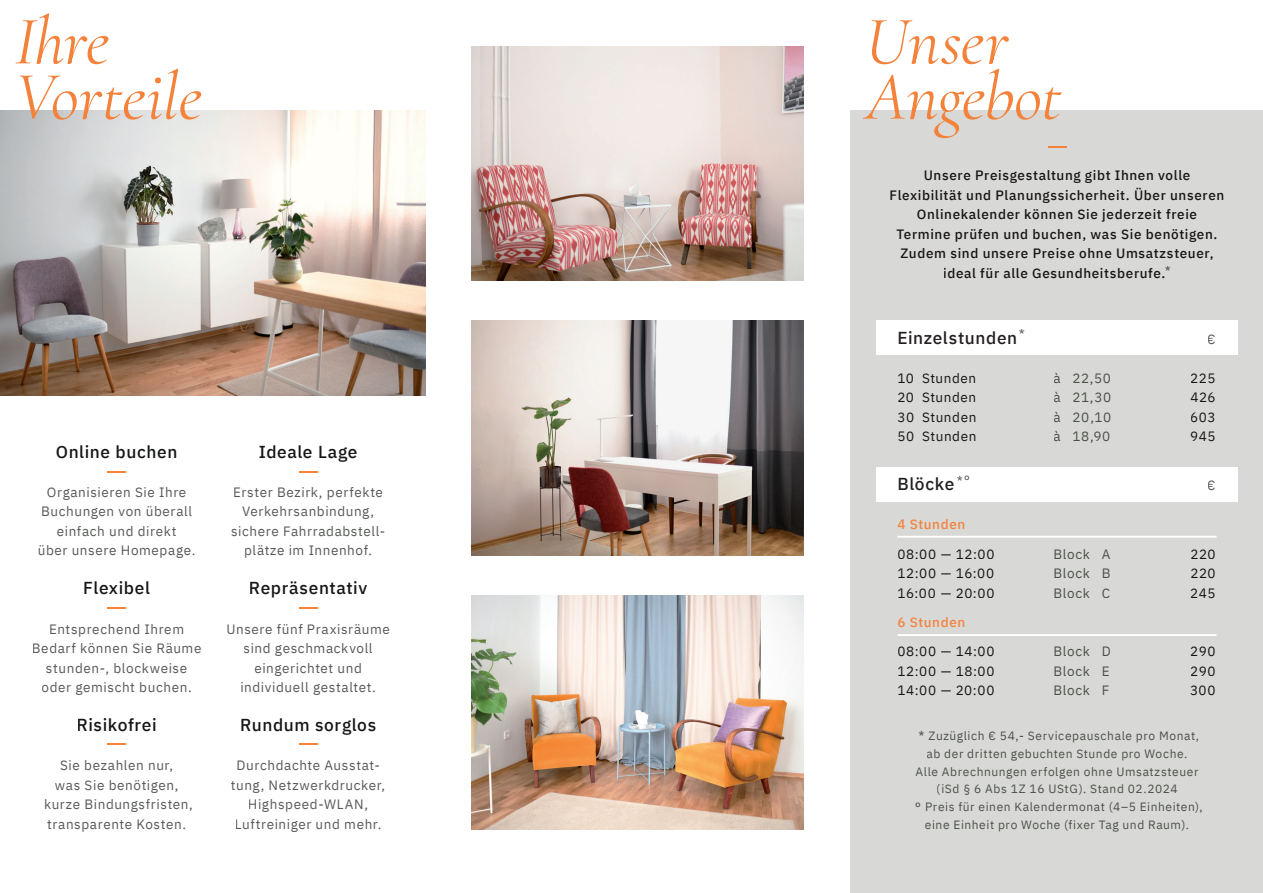
<style>
.page{position:relative;width:1263px;height:893px;background:#fff}
.page>*{position:absolute;margin:0;border:0;box-sizing:border-box;transform-origin:0 0}
.t1{font:italic 69px/55.3px "Cormorant Garamond";letter-spacing:-.01em;color:#f4823b}
.t2{font:500 17.4px "IBM Plex Sans";letter-spacing:.03em;color:#151616}
.t3{font:500 17.25px "IBM Plex Sans";letter-spacing:.035em;color:#151616}
.t4{font:500 17.25px "IBM Plex Sans";letter-spacing:.035em;color:#231f20}
.t5{font:13.5px/19.5px "IBM Plex Sans";letter-spacing:.045em;color:#565a55;text-align:center}
.t6{font:500 13.5px/19.5px "IBM Plex Sans";letter-spacing:.045em;color:#181514;text-align:center}
.t7{font:13.5px "IBM Plex Sans";letter-spacing:.045em;color:#181514}
.t8{font:13.5px "IBM Plex Sans";letter-spacing:.045em;color:#4b504a}
.t9{font:500 13.5px "IBM Plex Sans";letter-spacing:.045em;color:#f4823b}
.t10{font:12px/17.7px "IBM Plex Sans";letter-spacing:.05em;color:#4b504a;text-align:center}
.s1{font-weight:400;color:#4b504a}
.s2{font-size:13.5px}
</style>
<div class="page">
<img style="left:472px;top:46px;width:331px;height:234px">
<div style="left:850px;top:110px;width:412px;height:782px;background:#d8d9d6"></div>
<img style="left:472px;top:595px;width:331px;height:234px">
<img style="left:472px;top:321px;width:331px;height:233px">
<div style="left:876px;top:321px;width:361px;height:34px;background:#fff"></div>
<div style="left:876px;top:467px;width:361px;height:34px;background:#fff"></div>
<hr style="left:897px;top:535px;width:319px;height:2px;background:#fff">
<hr style="left:897px;top:634px;width:319px;height:1px;background:#fff">
<svg style="left:107px;top:471px;width:19px;height:1px"></svg>
<svg style="left:107px;top:607px;width:19px;height:1px"></svg>
<svg style="left:107px;top:743px;width:19px;height:1px"></svg>
<svg style="left:299px;top:471px;width:18px;height:1px"></svg>
<svg style="left:299px;top:607px;width:18px;height:1px"></svg>
<svg style="left:299px;top:743px;width:18px;height:1px"></svg>
<img style="left:0;top:110px;width:425px;height:285px">
<svg style="left:1048px;top:146px;width:18px;height:2px"></svg>
<h1 class="t1" style="left:14px;top:7px;width:189px">Ihre<br>Vorteile</h1>
<p class="t3" style="left:56px;top:438px;width:123px">Online buchen</p>
<p class="t5" style="left:38px;top:481px;width:159px">Organisieren Sie Ihre<br>Buchungen von überall einfach und direkt<br>über unsere Homepage.</p>
<p class="t3" style="left:83px;top:574px;width:68px">Flexibel</p>
<p class="t5" style="left:32px;top:617px;width:171px">Entsprechend Ihrem<br>Bedarf können Sie Räume stunden-, blockweise oder gemischt buchen.</p>
<p class="t2" style="left:76px;top:711px;width:82px">Risikofrei</p>
<p class="t5" style="left:44px;top:754px;width:150px">Sie bezahlen nur,<br>was Sie benötigen, kurze Bindungsfristen, transparente Kosten.</p>
<p class="t3" style="left:259px;top:438px;width:100px">Ideale Lage</p>
<p class="t5" style="left:231px;top:481px;width:155px">Erster Bezirk, perfekte<br>Verkehrsanbindung, sichere Fahrradabstell&shy;plätze im Innenhof.</p>
<p class="t3" style="left:249px;top:574px;width:120px">Repräsentativ</p>
<p class="t5" style="left:226px;top:617px;width:165px">Unsere fünf Praxisräume sind geschmackvoll eingerichtet und individuell gestaltet.</p>
<p class="t3" style="left:240px;top:711px;width:138px">Rundum sorglos</p>
<p class="t5" style="left:231px;top:754px;width:156px">Durchdachte Ausstat&shy;tung, Netzwerkdrucker,<br>Highspeed-WLAN,<br>Luftreiniger und mehr.</p>
<h1 class="t1" style="left:865px;top:7px;width:197px">Unser<br>Angebot</h1>
<p class="t6" style="left:889px;top:165px;width:336px">Unsere Preisgestaltung gibt Ihnen volle Flexibilität und Planungssicherheit. Über unseren Onlinekalender können Sie jederzeit freie Termine prüfen und buchen, was Sie benötigen.<br>Zudem sind unsere Preise ohne Umsatzsteuer, ideal für alle Gesundheitsberufe.<span class="s1">*</span></p>
<p class="t4" style="left:897px;top:324px;width:129px">Einzelstunden<sup>*</sup></p>
<p class="t5" style="left:1206px;top:328px;width:10px">€</p>
<p class="t7" style="left:897px;top:367px;width:80px">10 Stunden</p>
<p class="t8" style="left:1053px;top:367px;width:59px">à 22,50</p>
<p class="t7" style="left:1189px;top:367px;width:27px">225</p>
<p class="t7" style="left:897px;top:387px;width:80px">20 Stunden</p>
<p class="t8" style="left:1053px;top:387px;width:59px">à 21,30</p>
<p class="t7" style="left:1190px;top:387px;width:27px">426</p>
<p class="t7" style="left:897px;top:406px;width:80px">30 Stunden</p>
<p class="t8" style="left:1053px;top:406px;width:59px">à 20,10</p>
<p class="t7" style="left:1189px;top:406px;width:27px">603</p>
<p class="t7" style="left:897px;top:426px;width:80px">50 Stunden</p>
<p class="t8" style="left:1053px;top:426px;width:58px">à 18,90</p>
<p class="t7" style="left:1189px;top:426px;width:27px">945</p>
<p class="t4" style="left:897px;top:470px;width:74px">Blöcke<sup>*°</sup></p>
<p class="t5" style="left:1206px;top:474px;width:10px">€</p>
<p class="t9" style="left:897px;top:514px;width:69px">4 Stunden</p>
<p class="t7" style="left:897px;top:543px;width:99px">08:00 — 12:00</p>
<p class="t8" style="left:1053px;top:543px;width:58px">Block A</p>
<p class="t7" style="left:1189px;top:543px;width:27px">220</p>
<p class="t7" style="left:897px;top:562px;width:98px">12:00 — 16:00</p>
<p class="t8" style="left:1053px;top:562px;width:58px">Block B</p>
<p class="t7" style="left:1189px;top:562px;width:27px">220</p>
<p class="t7" style="left:897px;top:582px;width:98px">16:00 — 20:00</p>
<p class="t8" style="left:1053px;top:582px;width:58px">Block C</p>
<p class="t7" style="left:1189px;top:582px;width:27px">245</p>
<p class="t9" style="left:897px;top:611px;width:69px">6 Stunden</p>
<p class="t7" style="left:897px;top:640px;width:99px">08:00 — 14:00</p>
<p class="t8" style="left:1053px;top:640px;width:59px">Block D</p>
<p class="t7" style="left:1189px;top:640px;width:27px">290</p>
<p class="t7" style="left:897px;top:660px;width:99px">12:00 — 18:00</p>
<p class="t8" style="left:1053px;top:660px;width:58px">Block E</p>
<p class="t7" style="left:1189px;top:660px;width:27px">290</p>
<p class="t7" style="left:897px;top:679px;width:98px">14:00 — 20:00</p>
<p class="t8" style="left:1053px;top:679px;width:57px">Block F</p>
<p class="t7" style="left:1189px;top:679px;width:27px">300</p>
<p class="t10" style="left:914px;top:725px;width:289px"><span class="s2">*</span> Zuzüglich € 54,- Servicepauschale pro Monat, ab der dritten gebuchten Stunde pro Woche.<br>Alle Abrechnungen erfolgen ohne Umsatzsteuer (iSd § 6 Abs 1Z 16 UStG). Stand 02.2024<br><span class="s2">°</span> Preis für einen Kalendermonat (4–5 Einheiten), eine Einheit pro Woche (fixer Tag und Raum).</p>
</div>
